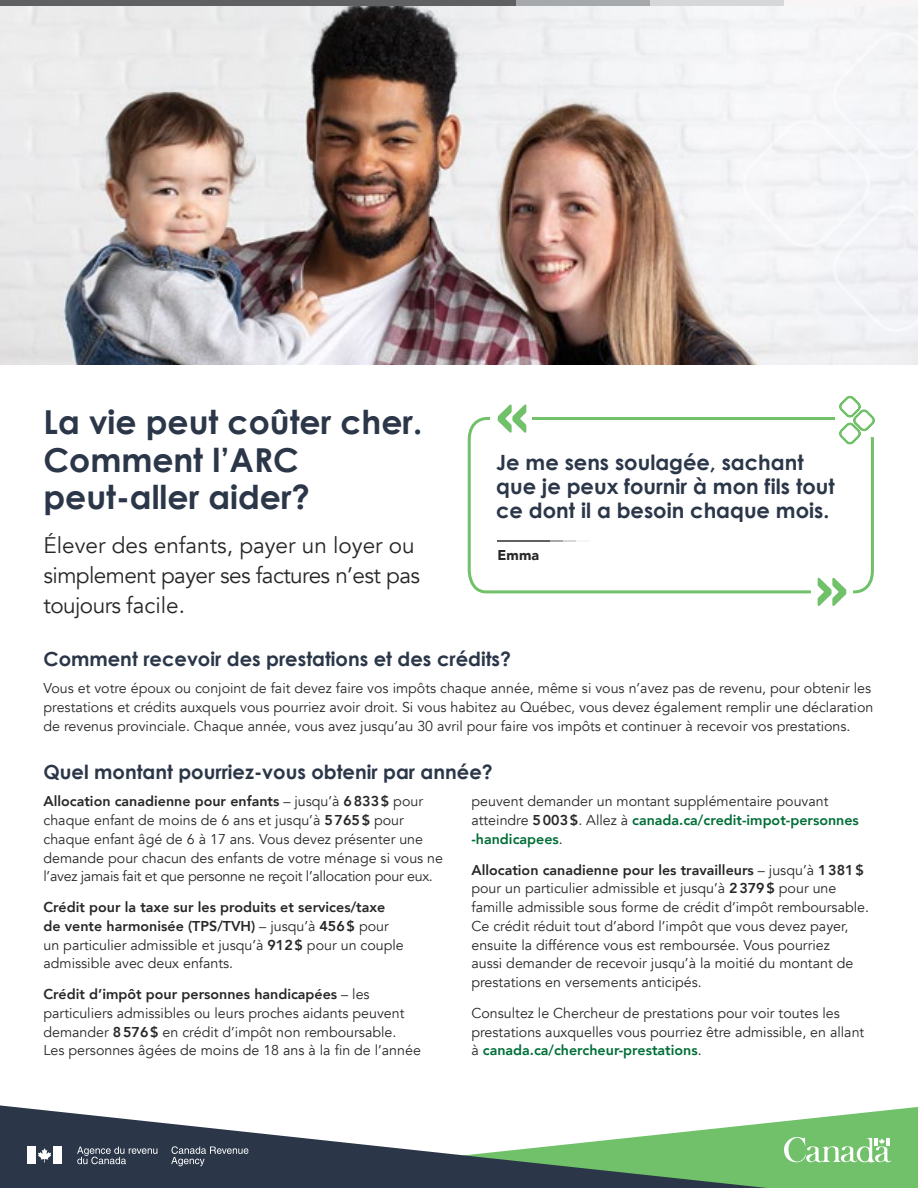
<style>
.page{position:relative;width:918px;height:1188px;background:#fff}
.page>*{position:absolute;margin:0;border:0;box-sizing:border-box;transform-origin:0 0}
.t1{font:700 33px/37.5px "Century Gothic";color:#2b3749}
.t2{font:22.5px/30px "Avenir";letter-spacing:-.025em;color:#292829}
.t3{font:700 21px/24px "Century Gothic";color:#2b3749}
.t4{font:700 19.5px "Century Gothic";color:#2b3749}
.t5{font:14.25px/18.8px "Avenir";color:#292829}
.t6{font:900 14.25px "Avenir";color:#292829}
.s1{font-weight:800}
.s2{font-weight:800;color:#006e37}
</style>
<div class="page">
<div style="left:892px;top:1107px;width:26px;height:81px;background:#70c169"></div>
<svg style="left:0;top:1105px;width:892px;height:83px"></svg>
<div style="left:27px;top:1147px;width:8px;height:17px;background:#fff"></div>
<svg style="left:38px;top:1148px;width:13px;height:14px"></svg>
<div style="left:54px;top:1147px;width:8px;height:17px;background:#fff"></div>
<svg style="left:77px;top:1147px;width:80px;height:17px"></svg>
<svg style="left:171px;top:1146px;width:77px;height:20px;background:#4d5766"></svg>
<svg style="left:784px;top:1132px;width:107px;height:35px;background:#8ccd86"></svg>
<div style="left:784px;top:0;width:134px;height:7px;background:#f7f5f5"></div>
<div style="left:650px;top:0;width:134px;height:7px;background:#d6d7d8"></div>
<div style="left:515px;top:0;width:134px;height:7px;background:#a5a9ab"></div>
<div style="left:375px;top:0;width:140px;height:7px;background:#5f6061"></div>
<div style="left:0;top:0;width:381px;height:7px;background:#5f6061"></div>
<svg style="left:467px;top:417px;width:407px;height:177px"></svg>
<div style="left:836px;top:411px;width:40px;height:26px;background:#fff"></div>
<svg style="left:838px;top:395px;width:37px;height:51px"></svg>
<svg style="left:536px;top:541px;width:54px;height:1px"></svg>
<hr style="left:498px;top:541px;width:38px;height:1px;background:#5f6061">
<img style="left:0;top:7px;width:918px;height:358px">
<div style="left:743px;top:32px;width:175px;height:300px;background:#f4f4f7"></div>
<div style="left:490px;top:412px;width:42px;height:12px;background:#fff"></div>
<svg style="left:498px;top:405px;width:28px;height:28px"></svg>
<div style="left:812px;top:587px;width:42px;height:11px;background:#fff"></div>
<svg style="left:818px;top:578px;width:28px;height:28px"></svg>
<h1 class="t1" style="left:44px;top:402px;width:380px">La vie peut coûter cher.<br>Comment l’ARC peut-aller aider?</h1>
<h2 class="t2" style="left:44px;top:531px;width:378px">Élever des enfants, payer un loyer ou simplement payer ses factures n’est pas toujours facile.</h2>
<h3 class="t3" style="left:496px;top:449px;width:340px">Je me sens soulagée, sachant que je peux fournir à mon fils tout ce dont il a besoin chaque mois.</h3>
<p class="t6" style="left:498px;top:543px;width:43px">Emma</p>
<h3 class="t4" style="left:44px;top:644px;width:469px">Comment recevoir des prestations et des crédits?</h3>
<p class="t5" style="left:44px;top:679px;width:831px">Vous et votre époux ou conjoint de fait devez faire vos impôts chaque année, même si vous n’avez pas de revenu, pour obtenir les prestations et crédits auxquels vous pourriez avoir droit. Si vous habitez au Québec, vous devez également remplir une déclaration de revenus provinciale. Chaque année, vous avez jusqu’au 30 avril pour faire vos impôts et continuer à recevoir vos prestations.</p>
<h3 class="t4" style="left:44px;top:757px;width:451px">Quel montant pourriez-vous obtenir par année?</h3>
<p class="t5" style="left:44px;top:792px;width:401px"><span class="s1">Allocation canadienne pour enfants</span> – jusqu’à <span class="s1">6833$</span> pour chaque enfant de moins de 6 ans et jusqu’à <span class="s1">5765$</span> pour chaque enfant âgé de 6 à 17 ans. Vous devez présenter une demande pour chacun des enfants de votre ménage si vous ne l’avez jamais fait et que personne ne reçoit l’allocation pour eux.</p>
<p class="t5" style="left:44px;top:898px;width:362px"><span class="s1">Crédit pour la taxe sur les produits et services/taxe de vente harmonisée (TPS/TVH)</span> – jusqu’à <span class="s1">456$</span> pour un particulier admissible et jusqu’à <span class="s1">912$</span> pour un couple admissible avec deux enfants.</p>
<p class="t5" style="left:44px;top:985px;width:379px"><span class="s1">Crédit d’impôt pour personnes handicapées</span> – les particuliers admissibles ou leurs proches aidants peuvent demander <span class="s1">8576$</span> en crédit d’impôt non remboursable.<br>Les personnes âgées de moins de 18 ans à la fin de l’année</p>
<p class="t5" style="left:471px;top:792px;width:389px">peuvent demander un montant supplémentaire pouvant atteindre <span class="s1">5003$</span>. Allez à <span class="s2">canada.ca/credit-impot-personnes -handicapees</span>.</p>
<p class="t5" style="left:471px;top:861px;width:399px"><span class="s1">Allocation canadienne pour les travailleurs</span> – jusqu’à <span class="s1">1381$ </span>pour un particulier admissible et jusqu’à <span class="s1">2379$</span> pour une famille admissible sous forme de crédit d’impôt remboursable.<br>Ce crédit réduit tout d’abord l’impôt que vous devez payer, ensuite la différence vous est remboursée. Vous pourriez<br>aussi demander de recevoir jusqu’à la moitié du montant de prestations en versements anticipés.</p>
<p class="t5" style="left:471px;top:1004px;width:394px">Consultez le Chercheur de prestations pour voir toutes les prestations auxquelles vous pourriez être admissible, en allant à <span class="s2">canada.ca/chercheur-prestations</span>.</p>
</div>
